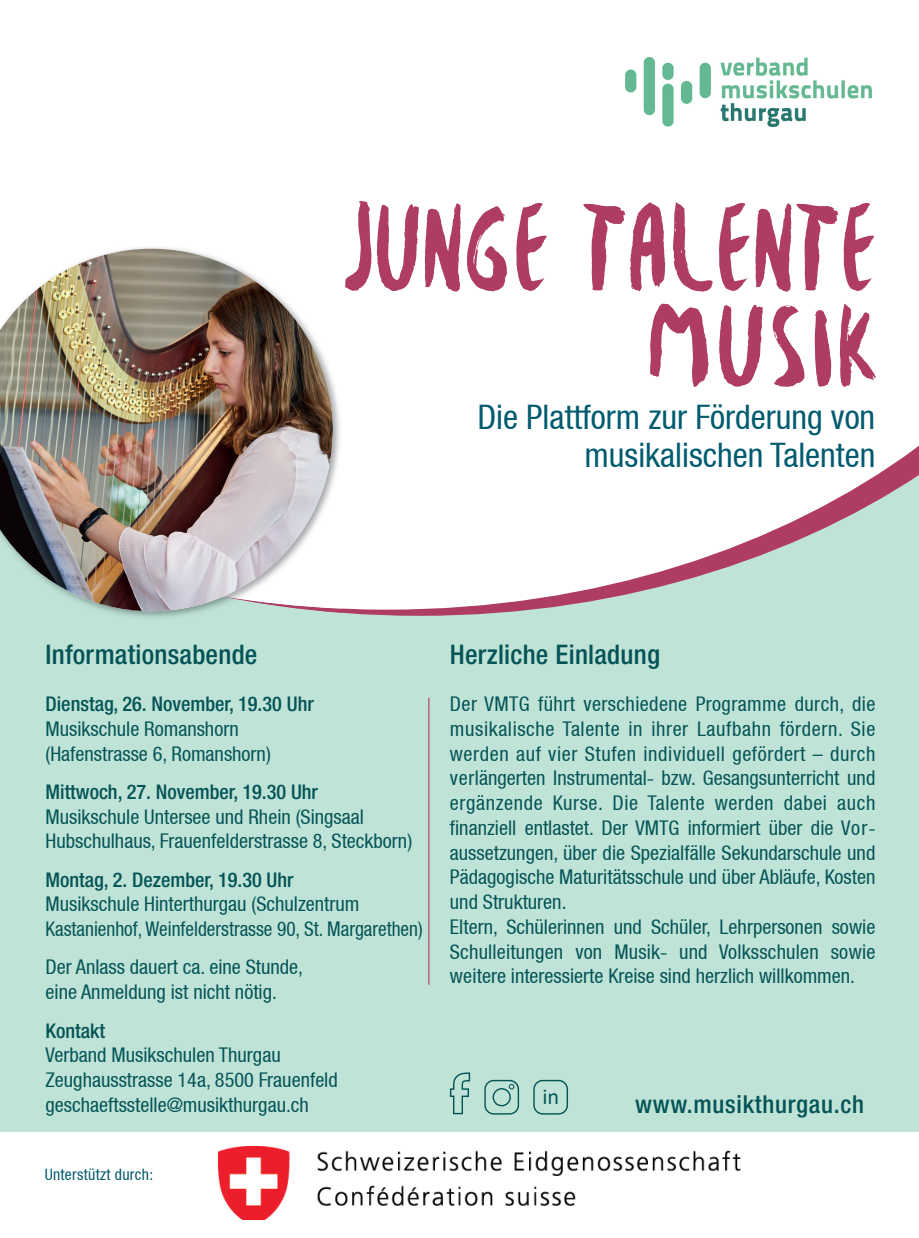
<style>
.page{position:relative;width:919px;height:1238px;background:#fff}
.page>*{position:absolute;margin:0;border:0;box-sizing:border-box;transform-origin:0 0}
.t1{font:condensed 33.75px/38.2px "Helvetica Neue LT";color:#005b6f;text-align:right}
.t2{font:500 condensed 27px "Helvetica Neue LT Pro";letter-spacing:.01em;color:#045457}
.t3{font:500 condensed 24.75px "Helvetica Neue LT Pro";letter-spacing:.03em;color:#045457}
.t4{font:22.28px "Calibri";color:#045457}
.t5{font:condensed 20.25px/24.8px "Helvetica Neue LT";color:#045457}
.t6{font:500 condensed 20.25px "Helvetica Neue LT Pro";color:#045457}
.t7{font:condensed 15.75px "Helvetica Neue LT";letter-spacing:.02em;color:#00586b}
</style>
<div class="page">
<div style="left:0;top:372px;width:918px;height:759px;background:#c0e3d7"></div>
<svg style="left:341px;top:57px;width:577px;height:552px;fill:#fff"></svg>
<hr style="left:428px;top:697px;width:1px;height:287px;background:#af3c64">
<img style="left:321px;top:608px;width:20px;height:5px">
<img style="left:131px;top:247px;width:210px;height:361px">
<img style="left:0;top:249px;width:333px;height:362px">
<img style="left:625px;top:58px;width:246px;height:68px">
<svg style="left:345px;top:201px;width:529px;height:91px"></svg>
<svg style="left:650px;top:304px;width:225px;height:83px"></svg>
<svg style="left:358px;top:201px;width:12px;height:63px"></svg>
<svg style="left:449px;top:1072px;width:22px;height:42px"></svg>
<div style="left:484px;top:1079px;width:35px;height:35px;border:1px solid #045457;border-radius:9px"></div>
<div style="left:492px;top:1087px;width:19px;height:19px;border:1px solid #045457;border-radius:50%"></div>
<svg style="left:508px;top:1083px;width:6px;height:6px"></svg>
<div style="left:533px;top:1079px;width:35px;height:35px;border:1px solid #045457;border-radius:9px"></div>
<img style="left:219px;top:1146px;width:522px;height:73px">
<h1 class="t1" style="left:477px;top:397px;width:399px">Die Plattform zur Förderung von musikalischen Talenten</h1>
<h2 class="t2" style="left:46px;top:638px;width:213px">Informationsabende</h2>
<p class="t6" style="left:46px;top:691px;width:270px">Dienstag, 26. November, 19.30 Uhr</p>
<p class="t5" style="left:46px;top:716px;width:227px">Musikschule Romanshorn (Hafenstrasse 6, Romanshorn)</p>
<p class="t6" style="left:46px;top:779px;width:274px">Mittwoch, 27. November, 19.30 Uhr</p>
<p class="t5" style="left:46px;top:804px;width:368px">Musikschule Untersee und Rhein (Singsaal<br>Hubschulhaus, Frauenfelderstrasse 8, Steckborn)</p>
<p class="t6" style="left:46px;top:867px;width:249px">Montag, 2. Dezember, 19.30 Uhr</p>
<p class="t5" style="left:46px;top:891px;width:378px">Musikschule Hinterthurgau (Schulzentrum<br>Kastanienhof, Weinfelderstrasse 90, St. Margarethen)</p>
<p class="t5" style="left:46px;top:954px;width:259px">Der Anlass dauert ca. eine Stunde, eine Anmeldung ist nicht nötig.</p>
<p class="t6" style="left:46px;top:1018px;width:61px">Kontakt</p>
<p class="t5" style="left:46px;top:1042px;width:294px">Verband Musikschulen Thurgau<br>Zeughausstrasse 14a, 8500 Frauenfeld geschaeftsstelle@musikthurgau.ch</p>
<p class="t7" style="left:45px;top:1165px;width:110px">Unterstützt durch:</p>
<h2 class="t2" style="left:450px;top:638px;width:212px">Herzliche Einladung</h2>
<p class="t5" style="left:450px;top:691px;width:427px">Der VMTG führt verschiedene Programme durch, die musikalische Talente in ihrer Laufbahn fördern. Sie werden auf vier Stufen individuell gefördert – durch verlängerten Instrumental- bzw. Gesangsunterricht und ergänzende Kurse. Die Talente werden dabei auch finanziell entlastet. Der VMTG informiert über die Vor&shy;aussetzungen, über die Spezialfälle Sekundarschule und Pädagogische Maturitätsschule und über Abläufe, Kosten und Strukturen.<br>Eltern, Schülerinnen und Schüler, Lehrpersonen sowie Schulleitungen von Musik- und Volksschulen sowie weitere interessierte Kreise sind herzlich willkommen.</p>
<p class="t4" style="left:542px;top:1080px;width:18px">in</p>
<p class="t3" style="left:635px;top:1089px;width:230px">www.musikthurgau.ch</p>
</div>
